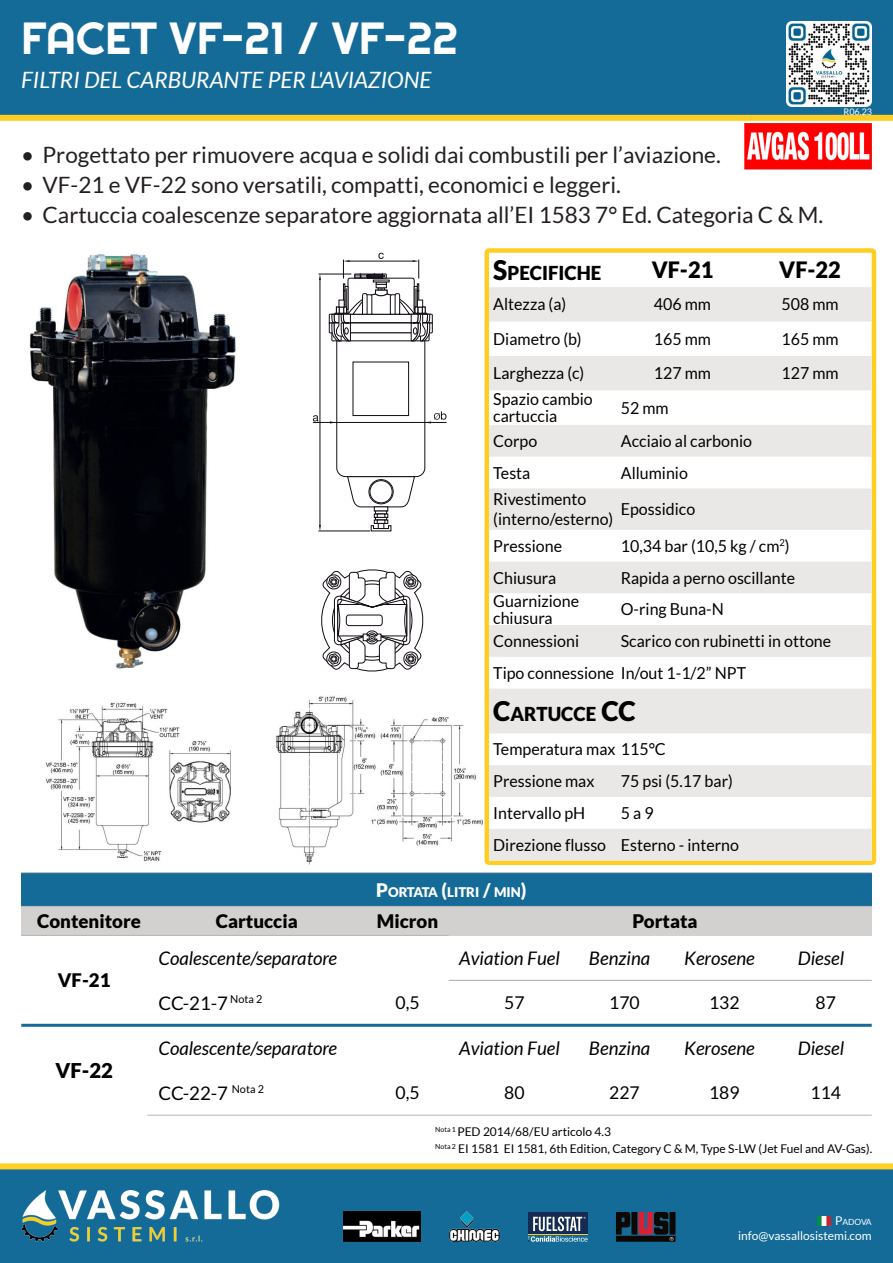
<style>
.page{position:relative;width:893px;height:1263px;background:#fff}
.page>*{position:absolute;margin:0;border:0;box-sizing:border-box;transform-origin:0 0}
.t1{font:45px "Righteous";color:#fff}
.t2{font:22.5px "Lato";color:#231f20}
.t3{font:italic 22.5px "Lato";color:#fff}
.t4{font:900 22.5px "Lato";color:#000}
.t5{font:900 20.4px "Lato";color:#000001}
.t6{font:900 19.2px "Lato";color:#000}
.t7{font:italic 18.6px "Lato";color:#000001}
.t8{font:900 18.6px "Lato";color:#000001}
.t9{font:18.6px "Lato";color:#000001}
.t10{font:17.55px "Lato";color:#000001}
.t11{font:16.5px/31.8px "Lato";color:#000001}
.t12{font:900 13.35px "Lato";color:#fff}
.t13{font:12px/16.5px "Lato";color:#000001}
.t14{font:12px "Lato";color:#fff}
.t15{font:9px "Lato";color:#fff}
.t16{font:8.55px "Lato";letter-spacing:-.02em;color:#fff}
.s1{font-size:27px}
.s2{font-size:18.6px}
.s3{font-size:12px}
</style>
<div class="page">
<svg style="left:0;top:1163px;width:893px;height:100px;background:#28738f"></svg>
<div style="left:0;top:0;width:893px;height:121px;background:#146b98"></div>
<img style="left:21px;top:1191px;width:259px;height:51px">
<img style="left:449px;top:1212px;width:51px;height:30px">
<img style="left:343px;top:1212px;width:78px;height:30px">
<svg style="left:616px;top:1212px;width:59px;height:30px;background:#2e2029"></svg>
<div style="left:528px;top:1212px;width:60px;height:22px;background:#162b51"></div>
<svg style="left:528px;top:1216px;width:60px;height:26px"></svg>
<svg style="left:817px;top:1216px;width:13px;height:9px"></svg>
<img style="left:787px;top:21px;width:85px;height:85px">
<img style="left:29px;top:254px;width:207px;height:415px">
<svg style="left:484px;top:248px;width:392px;height:617px"></svg>
<svg style="left:489px;top:287px;width:383px;height:573px;fill:#e9e8e6"></svg>
<svg style="left:321px;top:569px;width:103px;height:103px"></svg>
<hr style="left:318px;top:531px;width:52px;height:1px;background:#120d14">
<hr style="left:320px;top:280px;width:1px;height:245px;background:#120d14">
<hr style="left:318px;top:274px;width:33px;height:1px;background:#120d14">
<hr style="left:313px;top:422px;width:133px;height:1px;background:#120d14">
<svg style="left:319px;top:525px;width:2px;height:6px"></svg>
<svg style="left:319px;top:274px;width:2px;height:6px"></svg>
<svg style="left:329px;top:253px;width:117px;height:279px"></svg>
<svg style="left:313px;top:415px;width:5px;height:6px"></svg>
<div style="left:21px;top:873px;width:851px;height:33px;background:#146b98"></div>
<div style="left:21px;top:906px;width:851px;height:29px;background:#d2d1cf"></div>
<hr style="left:21px;top:1024px;width:851px;height:3px;background:#146b98">
<hr style="left:449px;top:980px;width:423px;height:1px;background:#a9aaaa">
<hr style="left:21px;top:872px;width:851px;height:1px;background:#b5b6b5">
<hr style="left:21px;top:906px;width:851px;height:1px;background:#b5b6b5">
<hr style="left:21px;top:935px;width:428px;height:1px;background:#b5b6b5">
<hr style="left:147px;top:1115px;width:725px;height:1px;background:#b5b6b5">
<img style="left:276px;top:696px;width:208px;height:169px">
<img style="left:46px;top:702px;width:185px;height:159px">
<img style="left:744px;top:123px;width:128px;height:46px">
<h1 class="t1" style="left:21px;top:10px;width:438px">FACET VF-21 / VF-22</h1>
<h2 class="t3" style="left:21px;top:70px;width:412px">FILTRI DEL CARBURANTE PER L'AVIAZIONE</h2>
<h2 class="t2" style="left:21px;top:145px;width:701px">• Progettato per rimuovere acqua e solidi dai combustili per l’aviazione.</h2>
<h2 class="t2" style="left:21px;top:175px;width:601px">• VF-21 e VF-22 sono versatili, compatti, economici e leggeri.</h2>
<h2 class="t2" style="left:21px;top:205px;width:804px">• Cartuccia coalescenze separatore aggiornata all’EI 1583 7° Ed. Categoria C &amp; M.</h2>
<p class="t15" style="left:843px;top:108px;width:30px">R06.23</p>
<p class="t6" style="left:493px;top:265px;width:110px"><span class="s1">S</span>PECIFICHE</p>
<h2 class="t4" style="left:652px;top:260px;width:63px">VF-21</h2>
<h2 class="t4" style="left:779px;top:260px;width:63px">VF-22</h2>
<p class="t11" style="left:493px;top:289px;width:75px">Altezza (a)</p>
<p class="t11" style="left:654px;top:289px;width:59px">406 mm</p>
<p class="t11" style="left:781px;top:289px;width:59px">508 mm</p>
<p class="t11" style="left:493px;top:324px;width:90px">Diametro (b)</p>
<p class="t11" style="left:654px;top:324px;width:59px">165 mm</p>
<p class="t11" style="left:781px;top:324px;width:59px">165 mm</p>
<p class="t11" style="left:493px;top:358px;width:93px">Larghezza (c)</p>
<p class="t11" style="left:654px;top:358px;width:59px">127 mm</p>
<p class="t11" style="left:781px;top:358px;width:59px">127 mm</p>
<p class="t11" style="left:493px;top:392px;width:101px;line-height:16.5px">Spazio cambio cartuccia</p>
<p class="t11" style="left:621px;top:393px;width:49px">52 mm</p>
<p class="t11" style="left:493px;top:426px;width:46px">Corpo</p>
<p class="t11" style="left:621px;top:426px;width:133px">Acciaio al carbonio</p>
<p class="t11" style="left:493px;top:458px;width:39px">Testa</p>
<p class="t11" style="left:621px;top:458px;width:69px">Alluminio</p>
<p class="t11" style="left:493px;top:491px;width:121px;line-height:19.5px">Rivestimento (interno/esterno)</p>
<p class="t11" style="left:621px;top:494px;width:76px">Epossidico</p>
<p class="t11" style="left:493px;top:531px;width:70px">Pressione</p>
<p class="t11" style="left:621px;top:531px;width:170px">10,34 bar (10,5 kg / cm<sup>2</sup>)</p>
<p class="t11" style="left:493px;top:563px;width:64px">Chiusura</p>
<p class="t11" style="left:621px;top:563px;width:176px">Rapida a perno oscillante</p>
<p class="t11" style="left:493px;top:594px;width:87px;line-height:16.5px">Guarnizione chiusura</p>
<p class="t11" style="left:621px;top:594px;width:104px">O-ring Buna-N</p>
<p class="t11" style="left:493px;top:626px;width:87px">Connessioni</p>
<p class="t11" style="left:493px;top:626px;width:339px;text-indent:128px">Scarico con rubinetti in ottone<br>Tipo connessione In/out 1-1/2” NPT</p>
<p class="t6" style="left:493px;top:706px;width:144px"><span class="s1">C</span>ARTUCCE <span class="s1">CC</span></p>
<p class="t11" style="left:493px;top:734px;width:174px">Temperatura max 115°C<br>Pressione max</p>
<p class="t11" style="left:621px;top:766px;width:114px">75 psi (5.17 bar)</p>
<p class="t11" style="left:493px;top:798px;width:94px">Intervallo pH</p>
<p class="t11" style="left:493px;top:798px;width:247px;text-indent:128px">5 a 9<br>Direzione flusso Esterno - interno</p>
<p class="t12" style="left:376px;top:886px;width:152px"><span class="s2">P</span>ORTATA <span class="s2">(</span>LITRI <span class="s2">/</span> MIN<span class="s2">)</span></p>
<p class="t8" style="left:37px;top:913px;width:105px">Contenitore</p>
<p class="t8" style="left:216px;top:913px;width:83px">Cartuccia</p>
<p class="t8" style="left:377px;top:913px;width:63px">Micron</p>
<p class="t8" style="left:632px;top:913px;width:67px">Portata</p>
<p class="t8" style="left:58px;top:972px;width:54px">VF-21</p>
<p class="t5" style="left:55px;top:1061px;width:59px">VF-22</p>
<p class="t7" style="left:159px;top:950px;width:180px">Coalescente/separatore</p>
<p class="t7" style="left:459px;top:950px;width:102px">Aviation Fuel</p>
<p class="t7" style="left:589px;top:950px;width:63px">Benzina</p>
<p class="t7" style="left:684px;top:950px;width:72px">Kerosene</p>
<p class="t7" style="left:798px;top:950px;width:48px">Diesel</p>
<p class="t9" style="left:159px;top:995px;width:105px">CC-21-7 <sup>Nota</sup> <sup>2</sup></p>
<p class="t10" style="left:395px;top:995px;width:26px">0,5</p>
<p class="t10" style="left:504px;top:995px;width:22px">57</p>
<p class="t10" style="left:609px;top:995px;width:32px">170</p>
<p class="t10" style="left:709px;top:995px;width:32px">132</p>
<p class="t10" style="left:816px;top:995px;width:22px">87</p>
<p class="t7" style="left:159px;top:1040px;width:180px">Coalescente/separatore</p>
<p class="t7" style="left:459px;top:1040px;width:102px">Aviation Fuel</p>
<p class="t7" style="left:589px;top:1040px;width:63px">Benzina</p>
<p class="t7" style="left:684px;top:1040px;width:72px">Kerosene</p>
<p class="t7" style="left:798px;top:1040px;width:48px">Diesel</p>
<p class="t9" style="left:159px;top:1084px;width:107px">CC-22-7 <sup>Nota</sup> <sup>2</sup></p>
<p class="t10" style="left:395px;top:1085px;width:26px">0,5</p>
<p class="t10" style="left:504px;top:1085px;width:22px">80</p>
<p class="t10" style="left:609px;top:1085px;width:32px">227</p>
<p class="t10" style="left:709px;top:1085px;width:32px">189</p>
<p class="t10" style="left:810px;top:1085px;width:32px">114</p>
<p class="t13" style="left:435px;top:1124px;width:438px"><sup>Nota</sup> <sup>1</sup> PED 2014/68/EU articolo 4.3<br><sup>Nota</sup> <sup>2</sup> EI 1581 EI 1581, 6th Edition, Category C &amp; M, Type S-LW (Jet Fuel and AV-Gas).</p>
<p class="t16" style="left:835px;top:1218px;width:38px"><span class="s3">P</span>ADOVA</p>
<p class="t14" style="left:738px;top:1230px;width:135px">info@vassallosistemi.com</p>
</div>
